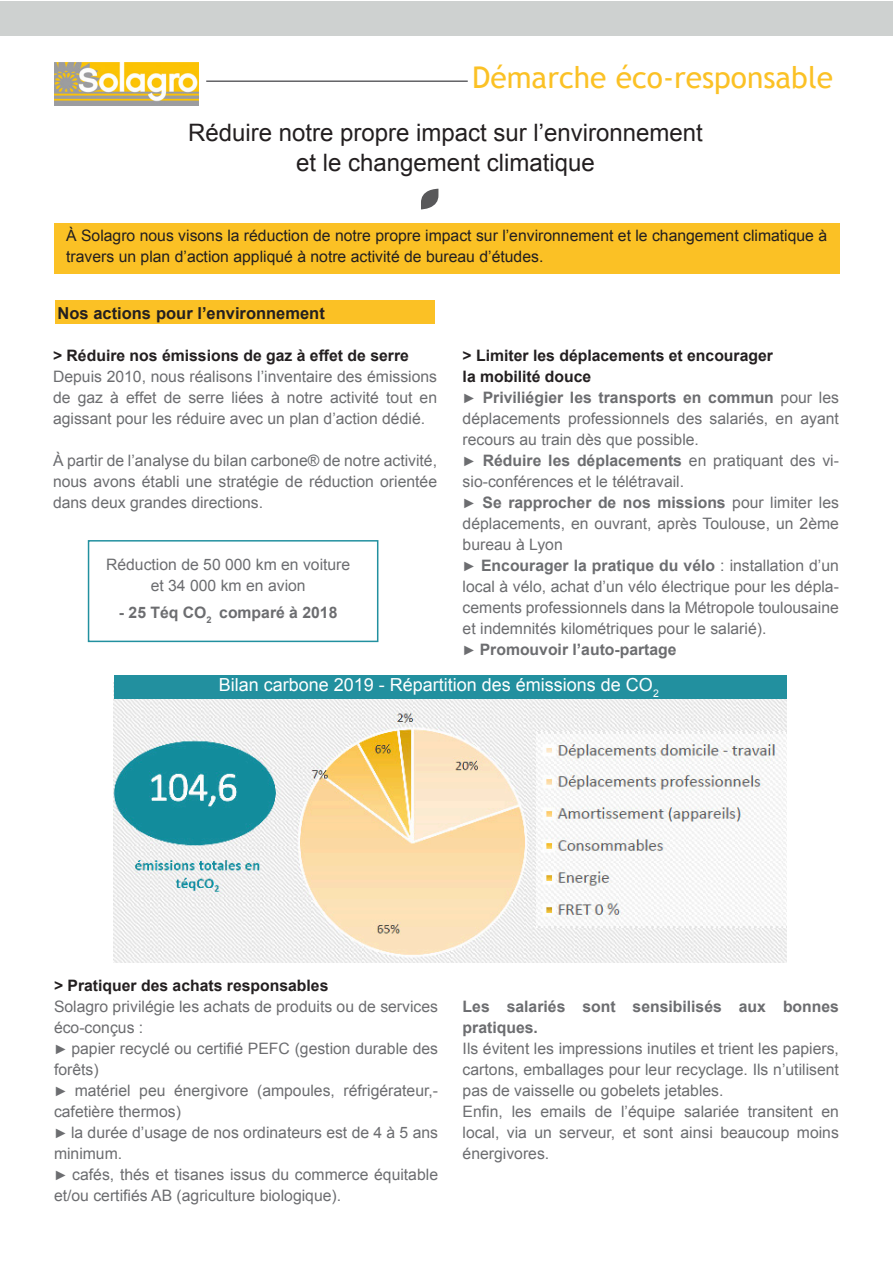
<style>
.page{position:relative;width:893px;height:1263px;background:#fff}
.page>*{position:absolute;margin:0;border:0;box-sizing:border-box;transform-origin:0 0}
.t1{font:30px "Trebuchet MS";color:#fbc125}
.t2{font:24px "Arial";color:#231f20}
.t3{font:18px "Arial";color:#fff}
.t4{font:700 16.5px "Arial";color:#231f20}
.t5{font:15.75px/21px "Arial";color:#6c6d70;text-align:justify}
.t6{font:15.75px/21px "Arial";color:#231f20}
.t7{font:700 15.75px "Arial";color:#231f20}
.t8{font:700 15.75px/21px "Arial";color:#6c6d70}
.s1{font-size:13.5px}
.s2{font-weight:700}
.s3{font-weight:400;font-size:13.5px}
</style>
<div class="page">
<div style="left:55px;top:301px;width:380px;height:23px;background:#fbc125"></div>
<hr style="left:206px;top:80px;width:262px;height:2px;background:#636366">
<img style="left:54px;top:62px;width:145px;height:44px">
<div style="left:54px;top:223px;width:785px;height:51px;background:#fbc125"></div>
<div style="left:0;top:1px;width:893px;height:35px;background:#ced1d0"></div>
<img style="left:114px;top:699px;width:673px;height:263px">
<div style="left:114px;top:675px;width:673px;height:24px;background:#22909f"></div>
<div style="left:88px;top:540px;width:290px;height:102px;border:2px solid #22909f"></div>
<svg style="left:421px;top:189px;width:17px;height:20px"></svg>
<img style="left:537px;top:731px;width:250px;height:197px">
<p class="t1" style="left:472px;top:60px;width:363px">Démarche éco-responsable</p>
<p class="t2" style="left:188px;top:117px;width:516px">Réduire notre propre impact sur l’environnement</p>
<p class="t2" style="left:296px;top:147px;width:300px">et le changement climatique</p>
<p class="t6" style="left:66px;top:225px;width:762px">À Solagro nous visons la réduction de notre propre impact sur l’environnement et le changement climatique à travers un plan d’action appliqué à notre activité de bureau d’études.</p>
<p class="t4" style="left:58px;top:302px;width:269px">Nos actions pour l’environnement</p>
<p class="t7" style="left:53px;top:345px;width:357px">&gt; Réduire nos émissions de gaz à effet de serre</p>
<p class="t5" style="left:53px;top:366px;width:386px">Depuis 2010, nous réalisons l’inventaire des émissions de gaz à effet de serre liées à notre activité tout en agissant pour les réduire avec un plan d’action dédié.</p>
<p class="t5" style="left:53px;top:450px;width:386px">À partir de l’analyse du bilan carbone® de notre activité, nous avons établi une stratégie de réduction orientée dans deux grandes directions.</p>
<p class="t5" style="left:106px;top:554px;width:246px">Réduction de 50 000 km en voiture</p>
<p class="t5" style="left:151px;top:575px;width:156px">et 34 000 km en avion</p>
<p class="t8" style="left:119px;top:602px;width:220px">- 25 Téq CO<sub>2</sub> comparé à 2018</p>
<p class="t7" style="left:463px;top:345px;width:312px">&gt; Limiter les déplacements et encourager</p>
<p class="t7" style="left:463px;top:366px;width:130px">la mobilité douce</p>
<p class="t5" style="left:463px;top:387px;width:378px"><span class="s1">►</span> <span class="s2">Priviliégier les transports en commun</span> pour les déplacements professionnels des salariés, en ayant recours au train dès que possible.</p>
<p class="t5" style="left:463px;top:450px;width:378px"><span class="s1">►</span> <span class="s2">Réduire les déplacements</span> en pratiquant des vi&shy;sio-conférences et le télétravail.</p>
<p class="t5" style="left:463px;top:492px;width:378px"><span class="s1">►</span> <span class="s2">Se rapprocher de nos missions</span> pour limiter les déplacements, en ouvrant, après Toulouse, un 2ème bureau à Lyon</p>
<p class="t5" style="left:463px;top:555px;width:378px"><span class="s1">►</span> <span class="s2">Encourager la pratique du vélo</span> : installation d’un local à vélo, achat d’un vélo électrique pour les dépla&shy;cements professionnels dans la Métropole toulousaine et indemnités kilométriques pour le salarié).</p>
<p class="t8" style="left:463px;top:640px;width:216px"><span class="s3">►</span> Promouvoir l’auto-partage</p>
<p class="t3" style="left:219px;top:673px;width:442px">Bilan carbone 2019 - Répartition des émissions de CO<sub>2</sub></p>
<p class="t7" style="left:54px;top:974px;width:276px">&gt; Pratiquer des achats responsables</p>
<p class="t5" style="left:54px;top:996px;width:386px">Solagro privilégie les achats de produits ou de services éco-conçus :</p>
<p class="t5" style="left:54px;top:1038px;width:386px"><span class="s1">►</span> papier recyclé ou certifié PEFC (gestion durable des forêts)</p>
<p class="t5" style="left:54px;top:1080px;width:386px"><span class="s1">►</span> matériel peu énergivore (ampoules, réfrigérateur,- cafetière thermos)</p>
<p class="t5" style="left:54px;top:1122px;width:386px"><span class="s1">►</span> la durée d’usage de nos ordinateurs est de 4 à 5 ans minimum.</p>
<p class="t5" style="left:54px;top:1164px;width:386px"><span class="s1">►</span> cafés, thés et tisanes issus du commerce équitable et/ou certifiés AB (agriculture biologique).</p>
<p class="t8" style="left:463px;top:997px;width:378px">Les salariés sont sensibilisés aux bonnes pratiques.</p>
<p class="t5" style="left:463px;top:1038px;width:378px">Ils évitent les impressions inutiles et trient les papiers, cartons, emballages pour leur recyclage. Ils n’utilisent pas de vaisselle ou gobelets jetables.</p>
<p class="t5" style="left:463px;top:1101px;width:378px">Enfin, les emails de l’équipe salariée transitent en local, via un serveur, et sont ainsi beaucoup moins énergivores.</p>
</div>
